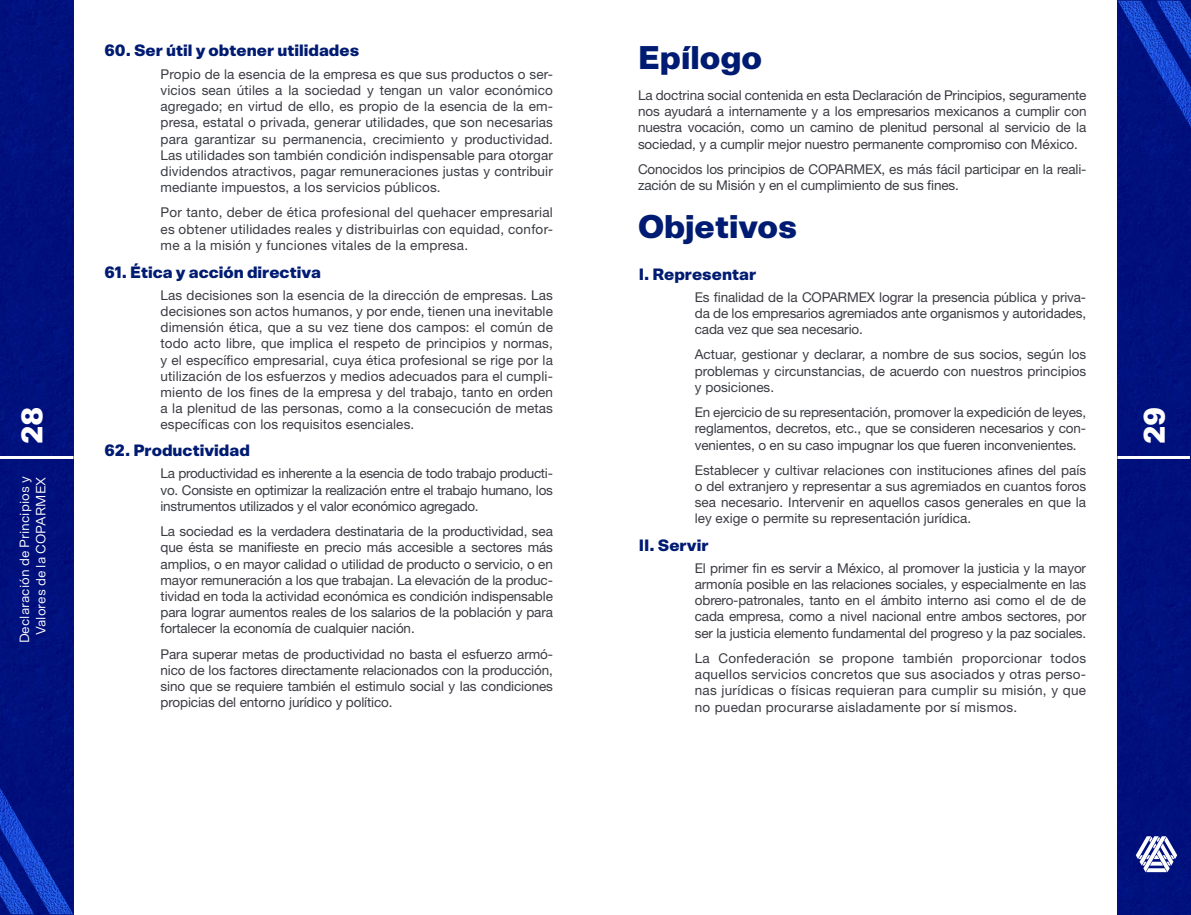
<style>
.page{position:relative;width:1191px;height:915px;background:#fff}
.page>*{position:absolute;margin:0;border:0;box-sizing:border-box;transform-origin:0 0}
.t1{font:900 33px "Scto Grotesk A";color:#001b72}
.t2{font:900 30px "Scto Grotesk A";color:#fff}
.t3{font:900 16.5px "Scto Grotesk A";color:#001b72}
.t4{font:13.5px/16.2px "Helvetica Neue LT Std";letter-spacing:-.01em;color:#3b3c43;text-align:justify}
.t5{font:13.5px/16.2px "Scto Grotesk A";color:#fff;text-align:center}
</style>
<div class="page">
<div style="left:1117px;top:0;width:74px;height:914px;background:#00107d"></div>
<div style="left:0;top:0;width:73px;height:747px;background:#00107d"></div>
<hr style="left:0;top:456px;width:73px;height:3px;background:#fff">
<hr style="left:1117px;top:456px;width:72px;height:3px;background:#fff">
<svg style="left:1135px;top:836px;width:42px;height:35px"></svg>
<img style="left:0;top:747px;width:73px;height:167px">
<img style="left:0;top:814px;width:34px;height:100px">
<img style="left:1117px;top:1px;width:74px;height:167px">
<img style="left:1156px;top:1px;width:35px;height:99px">
<p class="t3" style="left:104px;top:40px;width:256px">60. Ser útil y obtener utilidades</p>
<h1 class="t1" style="left:638px;top:37px;width:126px">Epílogo</h1>
<p class="t4" style="left:638px;top:87px;width:450px">La doctrina social contenida en esta Declaración de Principios, seguramente nos ayudará a internamente y a los empresarios mexicanos a cumplir con nuestra vocación, como un camino de plenitud personal al servicio de la sociedad, y a cumplir mejor nuestro permanente compromiso con México.</p>
<p class="t4" style="left:638px;top:161px;width:450px">Conocidos los principios de COPARMEX, es más fácil participar en la reali&shy;zación de su Misión y en el cumplimiento de sus fines.</p>
<p class="t4" style="left:161px;top:66px;width:394px">Propio de la esencia de la empresa es que sus productos o ser&shy;vicios sean útiles a la sociedad y tengan un valor económico agregado; en virtud de ello, es propio de la esencia de la em&shy;presa, estatal o privada, generar utilidades, que son necesarias para garantizar su permanencia, crecimiento y productividad.<br>Las utilidades son también condición indispensable para otorgar dividendos atractivos, pagar remuneraciones justas y contribuir mediante impuestos, a los servicios públicos.</p>
<p class="t4" style="left:161px;top:204px;width:394px">Por tanto, deber de ética profesional del quehacer empresarial es obtener utilidades reales y distribuirlas con equidad, confor&shy;me a la misión y funciones vitales de la empresa.</p>
<p class="t4" style="left:161px;top:286px;width:394px">Las decisiones son la esencia de la dirección de empresas. Las decisiones son actos humanos, y por ende, tienen una inevitable dimensión ética, que a su vez tiene dos campos: el común de todo acto libre, que implica el respeto de principios y normas, y el específico empresarial, cuya ética profesional se rige por la utilización de los esfuerzos y medios adecuados para el cumpli&shy;miento de los fines de la empresa y del trabajo, tanto en orden a la plenitud de las personas, como a la consecución de metas específicas con los requisitos esenciales.</p>
<p class="t4" style="left:161px;top:465px;width:394px">La productividad es inherente a la esencia de todo trabajo producti&shy;vo. Consiste en optimizar la realización entre el trabajo humano, los instrumentos utilizados y el valor económico agregado.</p>
<p class="t4" style="left:161px;top:523px;width:394px">La sociedad es la verdadera destinataria de la productividad, sea que ésta se manifieste en precio más accesible a sectores más amplios, o en mayor calidad o utilidad de producto o servicio, o en mayor remuneración a los que trabajan. La elevación de la produc&shy;tividad en toda la actividad económica es condición indispensable para lograr aumentos reales de los salarios de la población y para fortalecer la economía de cualquier nación.</p>
<p class="t4" style="left:161px;top:645px;width:394px">Para superar metas de productividad no basta el esfuerzo armó&shy;nico de los factores directamente relacionados con la producción, sino que se requiere también el estimulo social y las condiciones propicias del entorno jurídico y político.</p>
<h1 class="t1" style="left:638px;top:206px;width:161px">Objetivos</h1>
<p class="t3" style="left:104px;top:262px;width:218px">61. Ética y acción directiva</p>
<p class="t3" style="left:639px;top:263px;width:119px">I. Representar</p>
<p class="t4" style="left:695px;top:288px;width:393px">Es finalidad de la COPARMEX lograr la presencia pública y priva&shy;da de los empresarios agremiados ante organismos y autoridades, cada vez que sea necesario.</p>
<p class="t4" style="left:695px;top:346px;width:393px">Actuar, gestionar y declarar, a nombre de sus socios, según los problemas y circunstancias, de acuerdo con nuestros principios y posiciones.</p>
<p class="t4" style="left:695px;top:404px;width:393px">En ejercicio de su representación, promover la expedición de leyes, reglamentos, decretos, etc., que se consideren necesarios y con&shy;venientes, o en su caso impugnar los que fueren inconvenientes.</p>
<p class="t4" style="left:695px;top:461px;width:393px">Establecer y cultivar relaciones con instituciones afines del país o del extranjero y representar a sus agremiados en cuantos foros sea necesario. Intervenir en aquellos casos generales en que la ley exige o permite su representación jurídica.</p>
<p class="t4" style="left:695px;top:559px;width:393px">El primer fin es servir a México, al promover la justicia y la mayor armonía posible en las relaciones sociales, y especialmente en las obrero-patronales, tanto en el ámbito interno asi como el de de cada empresa, como a nivel nacional entre ambos sectores, por ser la justicia elemento fundamental del progreso y la paz sociales.</p>
<p class="t4" style="left:695px;top:649px;width:393px">La Confederación se propone también proporcionar todos aquellos servicios concretos que sus asociados y otras perso&shy;nas jurídicas o físicas requieran para cumplir su misión, y que no puedan procurarse aisladamente por sí mismos.</p>
<h2 class="t2" style="left:13px;top:444px;width:39px;rotate:-90deg">28</h2>
<h2 class="t2" style="left:1136px;top:444px;width:39px;rotate:-90deg">29</h2>
<p class="t5" style="left:16px;top:643px;width:168px;rotate:-90deg">Declaración de Principios y<br>Valores de la COPARMEX</p>
<p class="t3" style="left:104px;top:440px;width:147px">62. Productividad</p>
<p class="t3" style="left:639px;top:534px;width:71px">II. Servir</p>
</div>
